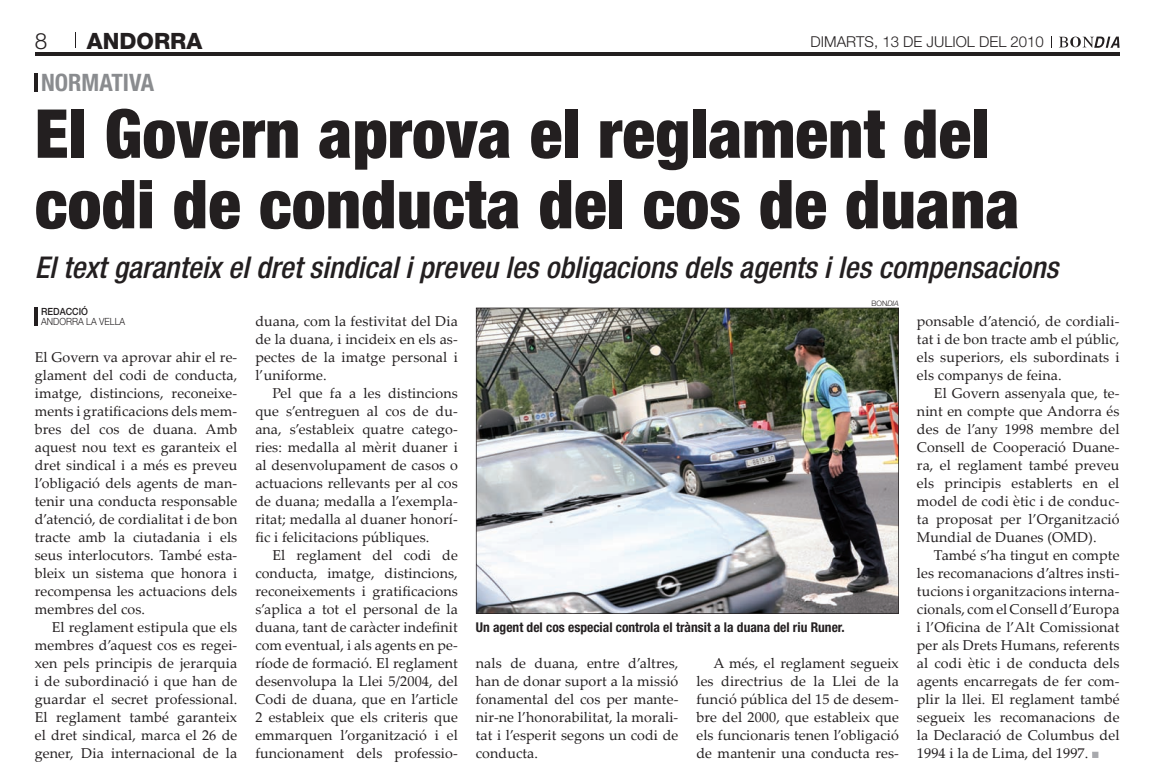
<style>
.page{position:relative;width:1160px;height:782px;background:#fff}
.page>*{position:absolute;margin:0;border:0;box-sizing:border-box;transform-origin:0 0}
.t1{font:900 condensed 67.5px/70.5px "Helvetica Neue LT Std";letter-spacing:.005em;color:#231f20}
.t2{font:italic 500 condensed 30px "Helvetica Neue LT Std";color:#231f20}
.t3{font:700 condensed 24px "Helvetica Neue LT Std";color:#8a8c8f}
.t4{font:800 22.5px "Helvetica Neue LT Std";color:#231f20}
.t5{font:300 22.5px "Helvetica Neue LT Std";color:#231f20}
.t6{font:300 15px "Helvetica Neue LT Std";color:#231f20}
.t7{font:14.25px/18px "Palatino Linotype";letter-spacing:.005em;color:#231f20;text-align:justify}
.t8{font:700 condensed 13.5px "Helvetica Neue LT Std";color:#231f20}
.t9{font:300 9.9px/10.5px "Helvetica Neue LT Std";color:#231f20;scale:.91 1}
.t10{font:300 7.5px "Helvetica Neue LT Std";color:#231f20}
.s1{font-style:italic}
.s2{font-weight:500}
</style>
<div class="page">
<hr style="left:35px;top:52px;width:1084px;height:3px;background:#231f20">
<svg style="left:1059px;top:37px;width:60px;height:11px"></svg>
<svg style="left:75px;top:33px;width:1px;height:15px"></svg>
<svg style="left:1051px;top:36px;width:1px;height:12px"></svg>
<svg style="left:1092px;top:751px;width:6px;height:6px"></svg>
<hr style="left:35px;top:307px;width:3px;height:18px;background:#231f20">
<hr style="left:35px;top:73px;width:3px;height:18px;background:#231f20">
<img style="left:476px;top:307px;width:423px;height:306px">
<p class="t5" style="left:35px;top:27px;width:14px">8</p>
<p class="t4" style="left:87px;top:27px;width:117px">ANDORRA</p>
<p class="t6" style="left:810px;top:32px;width:235px">DIMARTS, 13 DE JULIOL DEL 2010</p>
<p class="t3" style="left:41px;top:68px;width:114px">NORMATIVA</p>
<p class="t1" style="left:35px;top:97px;width:986px">El Govern aprova el reglament del codi de conducta del cos de duana</p>
<p class="t2" style="left:35px;top:249px;width:1025px">El text garanteix el dret sindical i preveu les obligacions dels agents i les compensacions</p>
<p class="t10" style="left:871px;top:299px;width:29px">BON<span class="s1">DIA</span></p>
<p class="t9" style="left:41px;top:306px;width:94px"><span class="s2">REDACCIÓ<br></span>ANDORRA LA VELLA</p>
<p class="t7" style="left:917px;top:311px;width:204px">ponsable d’atenció, de cordiali-</p>
<p class="t7" style="left:917px;top:329px;width:204px">tat i de bon tracte amb el públic,</p>
<p class="t7" style="left:917px;top:347px;width:204px">els superiors, els subordinats i</p>
<p class="t7" style="left:917px;top:365px;width:146px">els companys de feina.</p>
<p class="t7" style="left:934px;top:383px;width:187px">El Govern assenyala que, te-</p>
<p class="t7" style="left:917px;top:401px;width:204px">nint en compte que Andorra és</p>
<p class="t7" style="left:917px;top:419px;width:204px">des de l’any 1998 membre del</p>
<p class="t7" style="left:917px;top:437px;width:204px">Consell de Cooperació Duane-</p>
<p class="t7" style="left:917px;top:455px;width:204px">ra, el reglament també preveu</p>
<p class="t7" style="left:917px;top:473px;width:204px">els principis establerts en el</p>
<p class="t7" style="left:917px;top:491px;width:204px">model de codi ètic i de conduc-</p>
<p class="t7" style="left:917px;top:509px;width:204px">ta proposat per l’Organització</p>
<p class="t7" style="left:917px;top:527px;width:181px">Mundial de Duanes (OMD).</p>
<p class="t7" style="left:934px;top:545px;width:187px">També s’ha tingut en compte</p>
<p class="t7" style="left:917px;top:563px;width:204px">les recomanacions d’altres insti-</p>
<p class="t7" style="left:917px;top:581px;width:204px">tucions i organitzacions interna-</p>
<p class="t7" style="left:917px;top:599px;width:204px">cionals, com el Consell d’Europa</p>
<p class="t7" style="left:917px;top:617px;width:204px">i l’Oficina de l’Alt Comissionat</p>
<p class="t7" style="left:917px;top:635px;width:204px">per als Drets Humans, referents</p>
<p class="t7" style="left:917px;top:653px;width:204px">al codi ètic i de conducta dels</p>
<p class="t7" style="left:917px;top:671px;width:204px">agents encarregats de fer com-</p>
<p class="t7" style="left:917px;top:689px;width:204px">plir la llei. El reglament també</p>
<p class="t7" style="left:917px;top:707px;width:204px">segueix les recomanacions de</p>
<p class="t7" style="left:917px;top:725px;width:204px">la Declaració de Columbus del</p>
<p class="t7" style="left:917px;top:743px;width:173px">1994 i la de Lima, del 1997.</p>
<p class="t7" style="left:255px;top:311px;width:204px">duana, com la festivitat del Dia</p>
<p class="t7" style="left:255px;top:329px;width:204px">de la duana, i incideix en els as-</p>
<p class="t7" style="left:255px;top:347px;width:204px">pectes de la imatge personal i</p>
<p class="t7" style="left:255px;top:365px;width:73px">l’uniforme.</p>
<p class="t7" style="left:272px;top:383px;width:187px">Pel que fa a les distincions</p>
<p class="t7" style="left:255px;top:401px;width:204px">que s’entreguen al cos de du-</p>
<p class="t7" style="left:255px;top:419px;width:204px">ana, s’estableix quatre catego-</p>
<p class="t7" style="left:255px;top:437px;width:204px">ries: medalla al mèrit duaner i</p>
<p class="t7" style="left:255px;top:455px;width:204px">al desenvolupament de casos o</p>
<p class="t7" style="left:255px;top:473px;width:204px">actuacions rellevants per al cos</p>
<p class="t7" style="left:255px;top:491px;width:204px">de duana; medalla a l’exempla-</p>
<p class="t7" style="left:255px;top:509px;width:204px">ritat; medalla al duaner honorí-</p>
<p class="t7" style="left:255px;top:527px;width:175px">fic i felicitacions públiques.</p>
<p class="t7" style="left:272px;top:545px;width:187px">El reglament del codi de</p>
<p class="t7" style="left:255px;top:563px;width:204px">conducta, imatge, distincions,</p>
<p class="t7" style="left:255px;top:581px;width:204px">reconeixements i gratificacions</p>
<p class="t7" style="left:255px;top:599px;width:204px">s’aplica a tot el personal de la</p>
<p class="t7" style="left:255px;top:617px;width:204px">duana, tant de caràcter indefinit</p>
<p class="t7" style="left:255px;top:635px;width:204px">com eventual, i als agents en pe-</p>
<p class="t7" style="left:255px;top:653px;width:204px">ríode de formació. El reglament</p>
<p class="t7" style="left:255px;top:671px;width:204px">desenvolupa la Llei 5/2004, del</p>
<p class="t7" style="left:255px;top:689px;width:204px">Codi de duana, que en l’article</p>
<p class="t7" style="left:255px;top:707px;width:204px">2 estableix que els criteris que</p>
<p class="t7" style="left:255px;top:725px;width:204px">emmarquen l’organització i el</p>
<p class="t7" style="left:255px;top:743px;width:204px">funcionament dels professio-</p>
<p class="t7" style="left:35px;top:347px;width:204px">El Govern va aprovar ahir el re-</p>
<p class="t7" style="left:35px;top:365px;width:204px">glament del codi de conducta,</p>
<p class="t7" style="left:35px;top:383px;width:204px">imatge, distincions, reconeixe-</p>
<p class="t7" style="left:35px;top:401px;width:204px">ments i gratificacions dels mem-</p>
<p class="t7" style="left:35px;top:419px;width:204px">bres del cos de duana. Amb</p>
<p class="t7" style="left:35px;top:437px;width:204px">aquest nou text es garanteix el</p>
<p class="t7" style="left:35px;top:455px;width:204px">dret sindical i a més es preveu</p>
<p class="t7" style="left:35px;top:473px;width:204px">l’obligació dels agents de man-</p>
<p class="t7" style="left:35px;top:491px;width:204px">tenir una conducta responsable</p>
<p class="t7" style="left:35px;top:509px;width:204px">d’atenció, de cordialitat i de bon</p>
<p class="t7" style="left:35px;top:527px;width:204px">tracte amb la ciutadania i els</p>
<p class="t7" style="left:35px;top:545px;width:204px">seus interlocutors. També esta-</p>
<p class="t7" style="left:35px;top:563px;width:204px">bleix un sistema que honora i</p>
<p class="t7" style="left:35px;top:581px;width:204px">recompensa les actuacions dels</p>
<p class="t7" style="left:35px;top:599px;width:112px">membres del cos.</p>
<p class="t7" style="left:52px;top:617px;width:187px">El reglament estipula que els</p>
<p class="t7" style="left:35px;top:635px;width:204px">membres d’aquest cos es regei-</p>
<p class="t7" style="left:35px;top:653px;width:204px">xen pels principis de jerarquia</p>
<p class="t7" style="left:35px;top:671px;width:204px">i de subordinació i que han de</p>
<p class="t7" style="left:35px;top:689px;width:204px">guardar el secret professional.</p>
<p class="t7" style="left:35px;top:707px;width:204px">El reglament també garanteix</p>
<p class="t7" style="left:35px;top:725px;width:204px">el dret sindical, marca el 26 de</p>
<p class="t7" style="left:35px;top:743px;width:204px">gener, Dia internacional de la</p>
<p class="t8" style="left:476px;top:619px;width:370px">Un agent del cos especial controla el trànsit a la duana del riu Runer.</p>
<p class="t7" style="left:476px;top:653px;width:204px">nals de duana, entre d’altres, han de donar suport a la missió fonamental del cos per mante&shy;nir-ne l’honorabilitat, la morali&shy;tat i l’esperit segons un codi de conducta.</p>
<p class="t7" style="left:696px;top:653px;width:204px;text-indent:17px">A més, el reglament segueix les directrius de la Llei de la funció pública del 15 de desem&shy;bre del 2000, que estableix que els funcionaris tenen l’obligació de mantenir una conducta res-</p>
</div>
